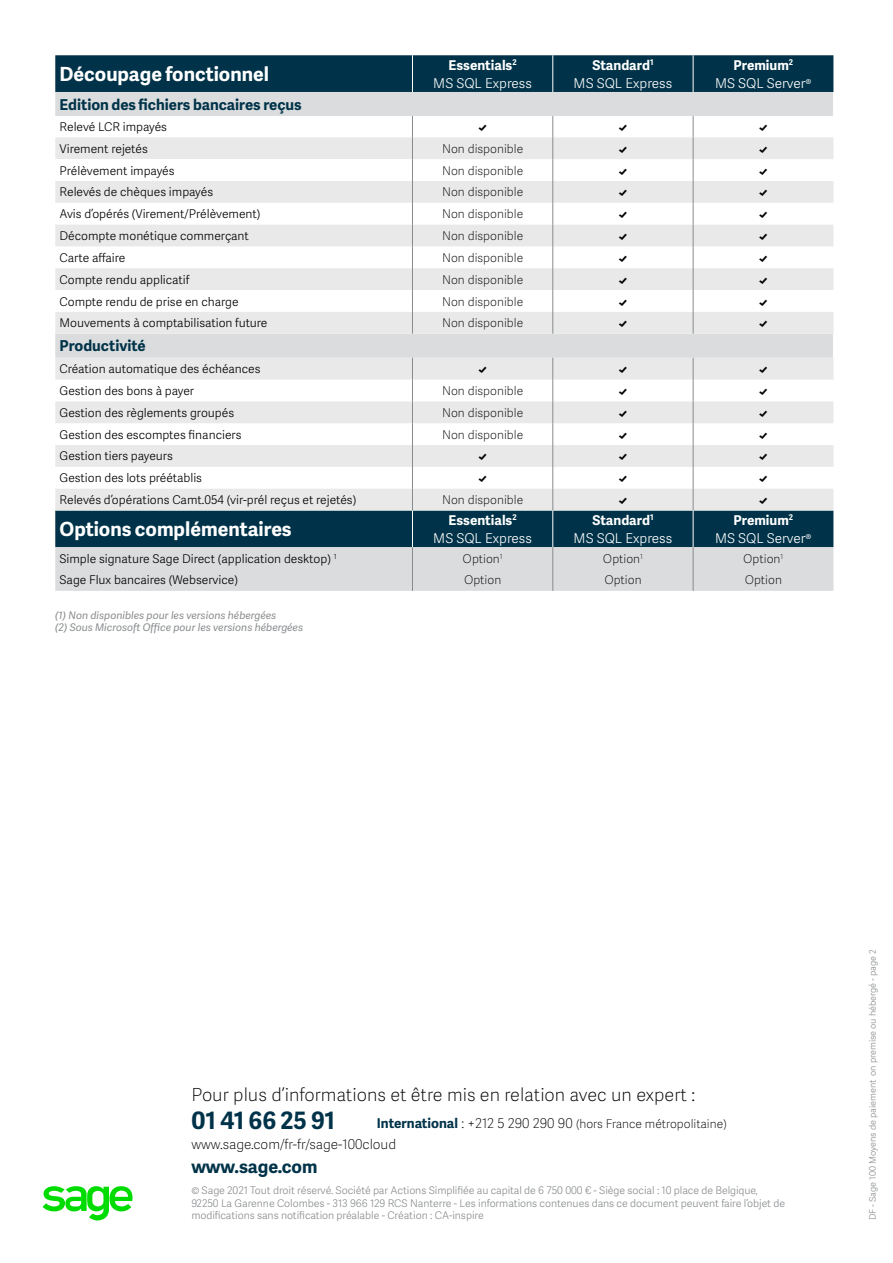
<style>
.page{position:relative;width:893px;height:1263px;background:#fff}
.page>*{position:absolute;margin:0;border:0;box-sizing:border-box;transform-origin:0 0}
.t1{font:700 24px "Adelle Sans SAGE";color:#003349}
.t2{font:700 19.5px "Adelle Sans SAGE";color:#fff}
.t3{font:18px "Adelle Sans SAGE Th";color:#000}
.t4{font:700 18px "Adelle Sans SAGE";color:#003349}
.t5{font:700 15px "Adelle Sans SAGE";color:#003349}
.t6{font:13.5px "Adelle Sans SAGE Lt";color:#fff}
.t7{font:700 13.5px "Adelle Sans SAGE";color:#fff}
.t8{font:13.5px "Adelle Sans SAGE Th";color:#000}
.t9{font:12px "Adelle Sans SAGE Lt";color:#000}
.t10{font:12px "Adelle Sans SAGE Th";color:#000}
.t11{font:10.5px/12.6px "Adelle Sans SAGE Lt";letter-spacing:-.005em;color:#888b8d}
.t12{font:italic 10.5px/12.6px "Adelle Sans SAGE";color:#888b8d}
.t13{font:9px "Adelle Sans SAGE Lt";color:#888b8d}
.s1{font-family:"Adelle Sans SAGE";font-weight:700;font-size:13.5px;color:#003349}
.s2{font-size:13.5px}
</style>
<div class="page">
<div style="left:55px;top:55px;width:357px;height:37px;background:#003349"></div>
<div style="left:413px;top:55px;width:420px;height:37px;background:#003349"></div>
<svg style="left:55px;top:92px;width:778px;height:499px;background:#8fa1aa"></svg>
<svg style="left:55px;top:116px;width:357px;height:21px"></svg>
<svg style="left:553px;top:116px;width:280px;height:21px"></svg>
<svg style="left:55px;top:137px;width:778px;height:373px;fill:#e9e9e9"></svg>
<div style="left:55px;top:159px;width:357px;height:22px;background:#fff"></div>
<svg style="left:693px;top:116px;width:1px;height:218px"></svg>
<svg style="left:552px;top:358px;width:1px;height:152px"></svg>
<svg style="left:693px;top:358px;width:1px;height:152px"></svg>
<hr style="left:552px;top:55px;width:1px;height:37px;background:#fff">
<hr style="left:693px;top:55px;width:1px;height:37px;background:#fff">
<hr style="left:412px;top:510px;width:1px;height:37px;background:#fff">
<hr style="left:552px;top:510px;width:1px;height:37px;background:#fff">
<hr style="left:693px;top:510px;width:1px;height:37px;background:#fff">
<svg style="left:412px;top:547px;width:1px;height:44px"></svg>
<svg style="left:553px;top:547px;width:1px;height:44px"></svg>
<svg style="left:693px;top:547px;width:1px;height:44px"></svg>
<svg style="left:412px;top:116px;width:141px;height:218px"></svg>
<svg style="left:412px;top:358px;width:1px;height:152px"></svg>
<svg style="left:43px;top:1186px;width:90px;height:34px"></svg>
<h2 class="t2" style="left:60px;top:60px;width:211px">Découpage fonctionnel</h2>
<p class="t7" style="left:449px;top:55px;width:70px">Essentials<sup>2</sup></p>
<p class="t6" style="left:433px;top:73px;width:100px">MS SQL Express</p>
<p class="t7" style="left:592px;top:55px;width:63px">Standard<sup>1</sup></p>
<p class="t6" style="left:574px;top:73px;width:100px">MS SQL Express</p>
<p class="t7" style="left:733px;top:55px;width:61px">Premium<sup>2</sup></p>
<p class="t6" style="left:715px;top:73px;width:98px">MS SQL Server®</p>
<p class="t5" style="left:60px;top:93px;width:244px">Edition des fichiers bancaires reçus</p>
<p class="t9" style="left:60px;top:118px;width:109px">Relevé LCR impayés</p>
<p class="t10" style="left:478px;top:118px;width:11px">e</p>
<p class="t10" style="left:618px;top:118px;width:11px">e</p>
<p class="t10" style="left:759px;top:118px;width:11px">e</p>
<p class="t9" style="left:60px;top:140px;width:90px">Virement rejetés</p>
<p class="t10" style="left:442px;top:140px;width:83px">Non disponible</p>
<p class="t10" style="left:618px;top:140px;width:11px">e</p>
<p class="t10" style="left:759px;top:140px;width:11px">e</p>
<p class="t9" style="left:60px;top:162px;width:117px">Prélèvement impayés</p>
<p class="t10" style="left:442px;top:162px;width:83px">Non disponible</p>
<p class="t10" style="left:618px;top:162px;width:11px">e</p>
<p class="t10" style="left:759px;top:162px;width:11px">e</p>
<p class="t9" style="left:60px;top:184px;width:155px">Relevés de chèques impayés</p>
<p class="t10" style="left:442px;top:184px;width:83px">Non disponible</p>
<p class="t10" style="left:618px;top:184px;width:11px">e</p>
<p class="t10" style="left:759px;top:184px;width:11px">e</p>
<p class="t9" style="left:60px;top:205px;width:203px">Avis d’opérés (Virement/Prélèvement)</p>
<p class="t10" style="left:442px;top:205px;width:83px">Non disponible</p>
<p class="t10" style="left:618px;top:205px;width:11px">e</p>
<p class="t10" style="left:759px;top:205px;width:11px">e</p>
<p class="t9" style="left:60px;top:227px;width:191px">Décompte monétique commerçant</p>
<p class="t10" style="left:442px;top:227px;width:83px">Non disponible</p>
<p class="t10" style="left:618px;top:227px;width:11px">e</p>
<p class="t10" style="left:759px;top:227px;width:11px">e</p>
<p class="t9" style="left:60px;top:249px;width:67px">Carte affaire</p>
<p class="t10" style="left:442px;top:249px;width:83px">Non disponible</p>
<p class="t10" style="left:618px;top:249px;width:11px">e</p>
<p class="t10" style="left:759px;top:249px;width:11px">e</p>
<p class="t9" style="left:60px;top:271px;width:131px">Compte rendu applicatif</p>
<p class="t10" style="left:442px;top:271px;width:83px">Non disponible</p>
<p class="t10" style="left:618px;top:271px;width:11px">e</p>
<p class="t10" style="left:759px;top:271px;width:11px">e</p>
<p class="t9" style="left:60px;top:293px;width:181px">Compte rendu de prise en charge</p>
<p class="t10" style="left:442px;top:293px;width:83px">Non disponible</p>
<p class="t10" style="left:618px;top:293px;width:11px">e</p>
<p class="t10" style="left:759px;top:293px;width:11px">e</p>
<p class="t9" style="left:60px;top:314px;width:209px">Mouvements à comptabilisation future</p>
<p class="t10" style="left:442px;top:315px;width:83px">Non disponible</p>
<p class="t10" style="left:618px;top:315px;width:11px">e</p>
<p class="t10" style="left:759px;top:315px;width:11px">e</p>
<p class="t5" style="left:60px;top:335px;width:88px">Productivité</p>
<p class="t9" style="left:60px;top:360px;width:203px">Création automatique des échéances</p>
<p class="t10" style="left:478px;top:360px;width:11px">e</p>
<p class="t10" style="left:618px;top:360px;width:11px">e</p>
<p class="t10" style="left:759px;top:360px;width:11px">e</p>
<p class="t9" style="left:60px;top:382px;width:136px">Gestion des bons à payer</p>
<p class="t10" style="left:442px;top:382px;width:83px">Non disponible</p>
<p class="t10" style="left:618px;top:382px;width:11px">e</p>
<p class="t10" style="left:759px;top:382px;width:11px">e</p>
<p class="t9" style="left:60px;top:404px;width:176px">Gestion des règlements groupés</p>
<p class="t10" style="left:442px;top:404px;width:83px">Non disponible</p>
<p class="t10" style="left:618px;top:404px;width:11px">e</p>
<p class="t10" style="left:759px;top:404px;width:11px">e</p>
<p class="t9" style="left:60px;top:426px;width:183px">Gestion des escomptes financiers</p>
<p class="t10" style="left:442px;top:426px;width:83px">Non disponible</p>
<p class="t10" style="left:618px;top:426px;width:11px">e</p>
<p class="t10" style="left:759px;top:426px;width:11px">e</p>
<p class="t9" style="left:60px;top:448px;width:115px">Gestion tiers payeurs</p>
<p class="t10" style="left:478px;top:448px;width:11px">e</p>
<p class="t10" style="left:618px;top:448px;width:11px">e</p>
<p class="t10" style="left:759px;top:448px;width:11px">e</p>
<p class="t9" style="left:60px;top:469px;width:144px">Gestion des lots préétablis</p>
<p class="t10" style="left:478px;top:469px;width:11px">e</p>
<p class="t10" style="left:618px;top:469px;width:11px">e</p>
<p class="t10" style="left:759px;top:469px;width:11px">e</p>
<p class="t9" style="left:60px;top:491px;width:298px">Relevés d’opérations Camt.054 (vir-prél reçus et rejetés)</p>
<p class="t10" style="left:442px;top:491px;width:83px">Non disponible</p>
<p class="t10" style="left:618px;top:491px;width:11px">e</p>
<p class="t10" style="left:759px;top:491px;width:11px">e</p>
<h2 class="t2" style="left:60px;top:515px;width:234px">Options complémentaires</h2>
<p class="t7" style="left:449px;top:510px;width:70px">Essentials<sup>2</sup></p>
<p class="t6" style="left:433px;top:528px;width:100px">MS SQL Express</p>
<p class="t7" style="left:733px;top:510px;width:61px">Premium<sup>2</sup></p>
<p class="t6" style="left:715px;top:528px;width:98px">MS SQL Server®</p>
<p class="t7" style="left:592px;top:510px;width:63px">Standard<sup>1</sup></p>
<p class="t6" style="left:574px;top:528px;width:100px">MS SQL Express</p>
<p class="t9" style="left:60px;top:550px;width:279px">Simple signature Sage Direct (application desktop) <sup>1</sup></p>
<p class="t10" style="left:463px;top:550px;width:42px">Option<sup>1</sup></p>
<p class="t10" style="left:603px;top:550px;width:42px">Option<sup>1</sup></p>
<p class="t10" style="left:743px;top:550px;width:42px">Option<sup>1</sup></p>
<p class="t9" style="left:60px;top:572px;width:180px">Sage Flux bancaires (Webservice)</p>
<p class="t10" style="left:464px;top:572px;width:39px">Option</p>
<p class="t10" style="left:604px;top:572px;width:39px">Option</p>
<p class="t10" style="left:745px;top:572px;width:39px">Option</p>
<p class="t12" style="left:55px;top:608px;width:249px">(1) Non disponibles pour les versions hébergées<br>(2) Sous Microsoft Office pour les versions hébergées</p>
<h3 class="t3" style="left:191px;top:1082px;width:505px">Pour plus d’informations et être mis en relation avec un expert :</h3>
<h1 class="t1" style="left:191px;top:1103px;width:145px">01 41 66 25 91</h1>
<p class="t8" style="left:191px;top:1135px;width:206px">www.sage.com/fr-fr/sage-100cloud</p>
<h3 class="t4" style="left:191px;top:1154px;width:128px">www.sage.com</h3>
<p class="t11" style="left:191px;top:1184px;width:595px">© Sage 2021 Tout droit réservé. Société par Actions Simplifiée au capital de 6 750 000 € - Siège social : 10 place de Belgique,<br>92250 La Garenne Colombes - 313 966 129 RCS Nanterre - Les informations contenues dans ce document peuvent faire l’objet de modifications sans notification préalable - Création : CA-inspire</p>
<p class="t10" style="left:377px;top:1115px;width:351px"><span class="s1">International</span> <span class="s2">: +212 5 290 290 90</span> (hors France métropolitaine)</p>
<p class="t13" style="left:866px;top:1220px;width:272px;rotate:-90deg">DF - Sage 100 Moyens de paiement on premise ou hébergé - page 2</p>
</div>
